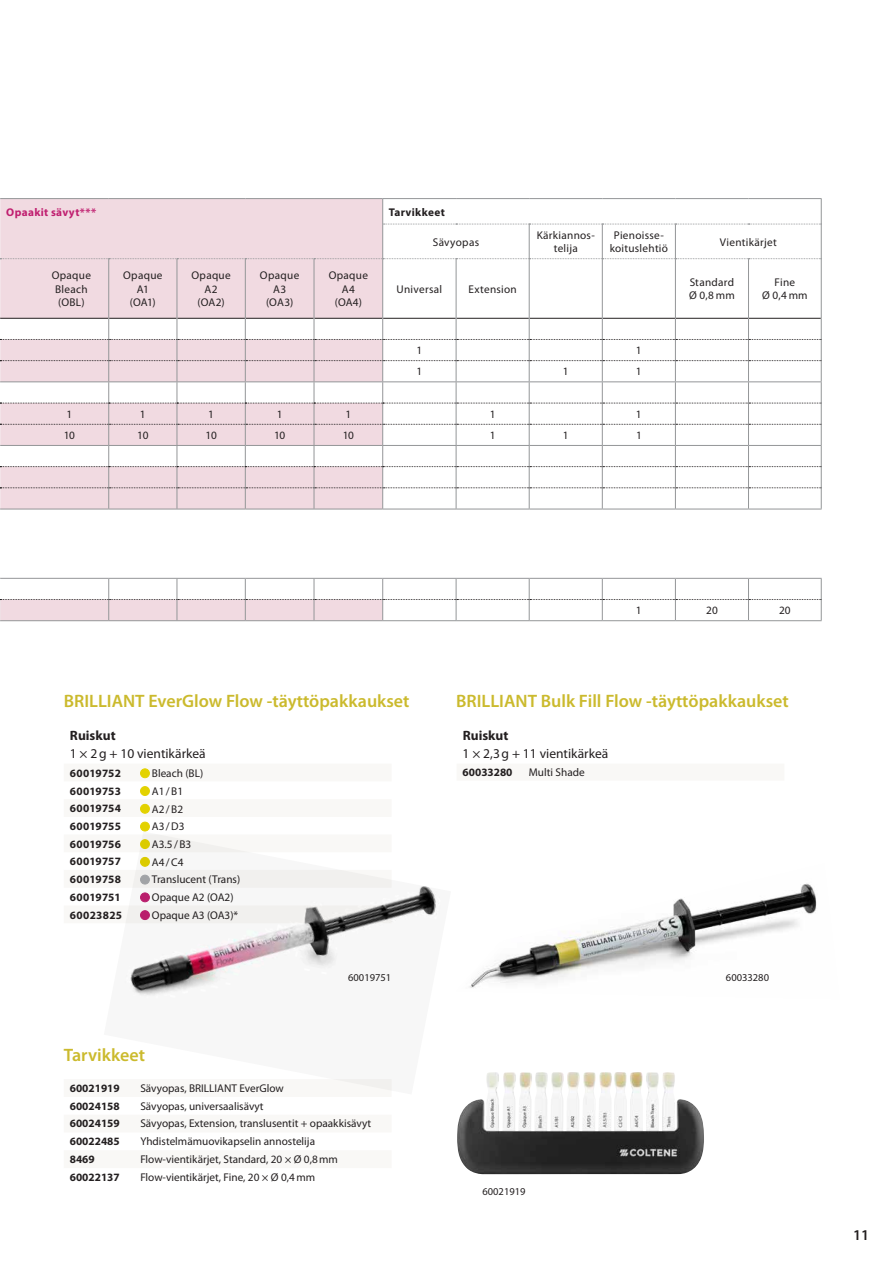
<style>
.page{position:relative;width:893px;height:1263px;background:#fff}
.page>*{position:absolute;margin:0;border:0;box-sizing:border-box;transform-origin:0 0}
.t1{font:600 18px "Myriad Pro";color:#cbba2d}
.t2{font:600 15px "Myriad Pro";color:#231f20}
.t3{font:13.5px "Myriad Pro";color:#231f20}
.t4{font:700 13.5px "Myriad Pro";color:#231f20}
.t5{font:11.25px/13.5px "Myriad Pro";color:#231f20;text-align:center}
.t6{font:11.25px/13.5px "Myriad Pro";letter-spacing:.025em;color:#231f20;text-align:center}
.t7{font:700 11.25px "Myriad Pro";color:#231f20}
.t8{font:11.25px/13.5px "Myriad Pro";letter-spacing:.03em;color:#231f20;text-align:center}
.t9{font:700 11.25px "Myriad Pro";letter-spacing:.02em;color:#231f20}
.t10{font:700 11.25px "Myriad Pro";letter-spacing:.03em;color:#231f20}
.t11{font:700 11.25px "Myriad Pro";letter-spacing:.03em;color:#c01f70}
.t12{font:10.5px "Myriad Pro";color:#231f20}
</style>
<div class="page">
<img style="left:519px;top:1072px;width:119px;height:59px">
<img style="left:472px;top:884px;width:345px;height:103px">
<svg style="left:0;top:198px;width:822px;height:312px"></svg>
<div style="left:141px;top:769px;width:8px;height:9px;background:#e3d200;border-radius:50%"></div>
<div style="left:140px;top:769px;width:10px;height:9px;border:1px solid #e3d200;border-radius:50%"></div>
<div style="left:141px;top:787px;width:8px;height:8px;background:#e3d200;border-radius:50%"></div>
<div style="left:140px;top:786px;width:10px;height:10px;border:1px solid #e3d200;border-radius:50%"></div>
<div style="left:141px;top:804px;width:8px;height:9px;background:#e3d200;border-radius:50%"></div>
<div style="left:140px;top:804px;width:10px;height:9px;border:1px solid #e3d200;border-radius:50%"></div>
<div style="left:141px;top:822px;width:8px;height:9px;background:#e3d200;border-radius:50%"></div>
<div style="left:140px;top:822px;width:10px;height:9px;border:1px solid #e3d200;border-radius:50%"></div>
<svg style="left:0;top:578px;width:822px;height:43px"></svg>
<img style="left:125px;top:831px;width:315px;height:260px">
<img style="left:131px;top:886px;width:304px;height:105px">
<p class="t11" style="left:6px;top:204px;width:91px">Opaakit sävyt***</p>
<p class="t10" style="left:389px;top:204px;width:58px">Tarvikkeet</p>
<p class="t8" style="left:433px;top:235px;width:48px">Sävyopas</p>
<p class="t6" style="left:537px;top:228px;width:60px">Kärkiannos&shy;telija</p>
<p class="t6" style="left:610px;top:228px;width:60px">Pienoisse&shy;koituslehtiö</p>
<p class="t6" style="left:720px;top:235px;width:58px">Vientikärjet</p>
<p class="t8" style="left:52px;top:268px;width:41px">Opaque<br>Bleach (OBL)</p>
<p class="t6" style="left:123px;top:268px;width:41px">Opaque<br>A1 (OA1)</p>
<p class="t8" style="left:191px;top:268px;width:41px">Opaque<br>A2 (OA2)</p>
<p class="t8" style="left:260px;top:268px;width:41px">Opaque<br>A3 (OA3)</p>
<p class="t6" style="left:329px;top:268px;width:41px">Opaque<br>A4 (OA4)</p>
<p class="t6" style="left:397px;top:282px;width:47px">Universal</p>
<p class="t6" style="left:468px;top:282px;width:50px">Extension</p>
<p class="t6" style="left:689px;top:275px;width:47px;text-align:left">Standard<br>Ø 0,8 mm</p>
<p class="t5" style="left:762px;top:275px;width:47px">Fine<br>Ø 0,4 mm</p>
<p class="t5" style="left:416px;top:344px;width:7px">1</p>
<p class="t5" style="left:636px;top:344px;width:7px">1</p>
<p class="t5" style="left:416px;top:365px;width:7px">1</p>
<p class="t5" style="left:563px;top:365px;width:7px">1</p>
<p class="t5" style="left:636px;top:365px;width:7px">1</p>
<p class="t5" style="left:67px;top:407px;width:7px">1</p>
<p class="t5" style="left:140px;top:407px;width:7px">1</p>
<p class="t5" style="left:208px;top:407px;width:7px">1</p>
<p class="t5" style="left:277px;top:407px;width:7px">1</p>
<p class="t5" style="left:345px;top:407px;width:7px">1</p>
<p class="t5" style="left:490px;top:407px;width:7px">1</p>
<p class="t5" style="left:636px;top:407px;width:7px">1</p>
<p class="t5" style="left:64px;top:428px;width:13px">10</p>
<p class="t5" style="left:137px;top:428px;width:13px">10</p>
<p class="t5" style="left:205px;top:428px;width:13px">10</p>
<p class="t5" style="left:274px;top:428px;width:13px">10</p>
<p class="t5" style="left:343px;top:428px;width:13px">10</p>
<p class="t5" style="left:490px;top:428px;width:7px">1</p>
<p class="t5" style="left:563px;top:428px;width:7px">1</p>
<p class="t5" style="left:636px;top:428px;width:7px">1</p>
<p class="t5" style="left:636px;top:604px;width:7px">1</p>
<p class="t5" style="left:706px;top:604px;width:13px">20</p>
<p class="t5" style="left:779px;top:604px;width:13px">20</p>
<h1 class="t1" style="left:64px;top:689px;width:347px">BRILLIANT EverGlow Flow -täyttöpakkaukset</h1>
<h1 class="t1" style="left:456px;top:689px;width:334px">BRILLIANT Bulk Fill Flow -täyttöpakkaukset</h1>
<p class="t4" style="left:70px;top:726px;width:47px">Ruiskut</p>
<p class="t3" style="left:70px;top:745px;width:137px">1 × 2g + 10 vientikärkeä</p>
<p class="t7" style="left:70px;top:766px;width:53px">60019752</p>
<p class="t5" style="left:152px;top:766px;width:53px">Bleach (BL)</p>
<p class="t7" style="left:70px;top:783px;width:53px">60019753</p>
<p class="t5" style="left:152px;top:784px;width:33px">A1/B1</p>
<p class="t9" style="left:70px;top:801px;width:53px">60019754</p>
<p class="t5" style="left:152px;top:802px;width:33px">A2/B2</p>
<p class="t7" style="left:70px;top:819px;width:53px">60019755</p>
<p class="t5" style="left:152px;top:819px;width:34px">A3/D3</p>
<p class="t9" style="left:70px;top:836px;width:53px">60019756</p>
<p class="t5" style="left:152px;top:837px;width:41px">A3.5/B3</p>
<p class="t7" style="left:70px;top:854px;width:53px">60019757</p>
<p class="t5" style="left:152px;top:855px;width:33px">A4/C4</p>
<p class="t9" style="left:70px;top:872px;width:53px">60019758</p>
<p class="t5" style="left:152px;top:873px;width:90px">Translucent (Trans)</p>
<p class="t7" style="left:70px;top:890px;width:52px">60019751</p>
<p class="t5" style="left:152px;top:890px;width:83px">Opaque A2 (OA2)</p>
<p class="t10" style="left:70px;top:907px;width:54px">60023825</p>
<p class="t5" style="left:152px;top:908px;width:88px">Opaque A3 (OA3)*</p>
<h1 class="t1" style="left:64px;top:1043px;width:83px">Tarvikkeet</h1>
<p class="t4" style="left:463px;top:726px;width:47px">Ruiskut</p>
<p class="t3" style="left:463px;top:745px;width:147px">1 × 2,3g + 11 vientikärkeä</p>
<p class="t7" style="left:463px;top:765px;width:51px">60033280</p>
<p class="t5" style="left:529px;top:766px;width:57px">Multi Shade</p>
<p class="t12" style="left:348px;top:970px;width:45px">60019751</p>
<p class="t12" style="left:726px;top:970px;width:45px">60033280</p>
<p class="t7" style="left:70px;top:1081px;width:51px">60021919</p>
<p class="t5" style="left:140px;top:1081px;width:145px">Sävyopas, BRILLIANT EverGlow</p>
<p class="t7" style="left:70px;top:1098px;width:51px">60024158</p>
<p class="t5" style="left:140px;top:1099px;width:125px">Sävyopas, universaalisävyt</p>
<p class="t7" style="left:70px;top:1116px;width:51px">60024159</p>
<p class="t5" style="left:140px;top:1117px;width:232px">Sävyopas, Extension, translusentit + opaakkisävyt</p>
<p class="t7" style="left:70px;top:1134px;width:51px">60022485</p>
<p class="t5" style="left:140px;top:1134px;width:176px">Yhdistelmämuovikapselin annostelija</p>
<p class="t7" style="left:70px;top:1152px;width:26px">8469</p>
<p class="t5" style="left:140px;top:1152px;width:199px">Flow-vientikärjet, Standard, 20 × Ø 0,8mm</p>
<p class="t7" style="left:70px;top:1169px;width:51px">60022137</p>
<p class="t5" style="left:140px;top:1170px;width:176px">Flow-vientikärjet, Fine, 20 × Ø 0,4mm</p>
<p class="t12" style="left:482px;top:1185px;width:45px">60021919</p>
<h2 class="t2" style="left:853px;top:1225px;width:18px">11</h2>
</div>
